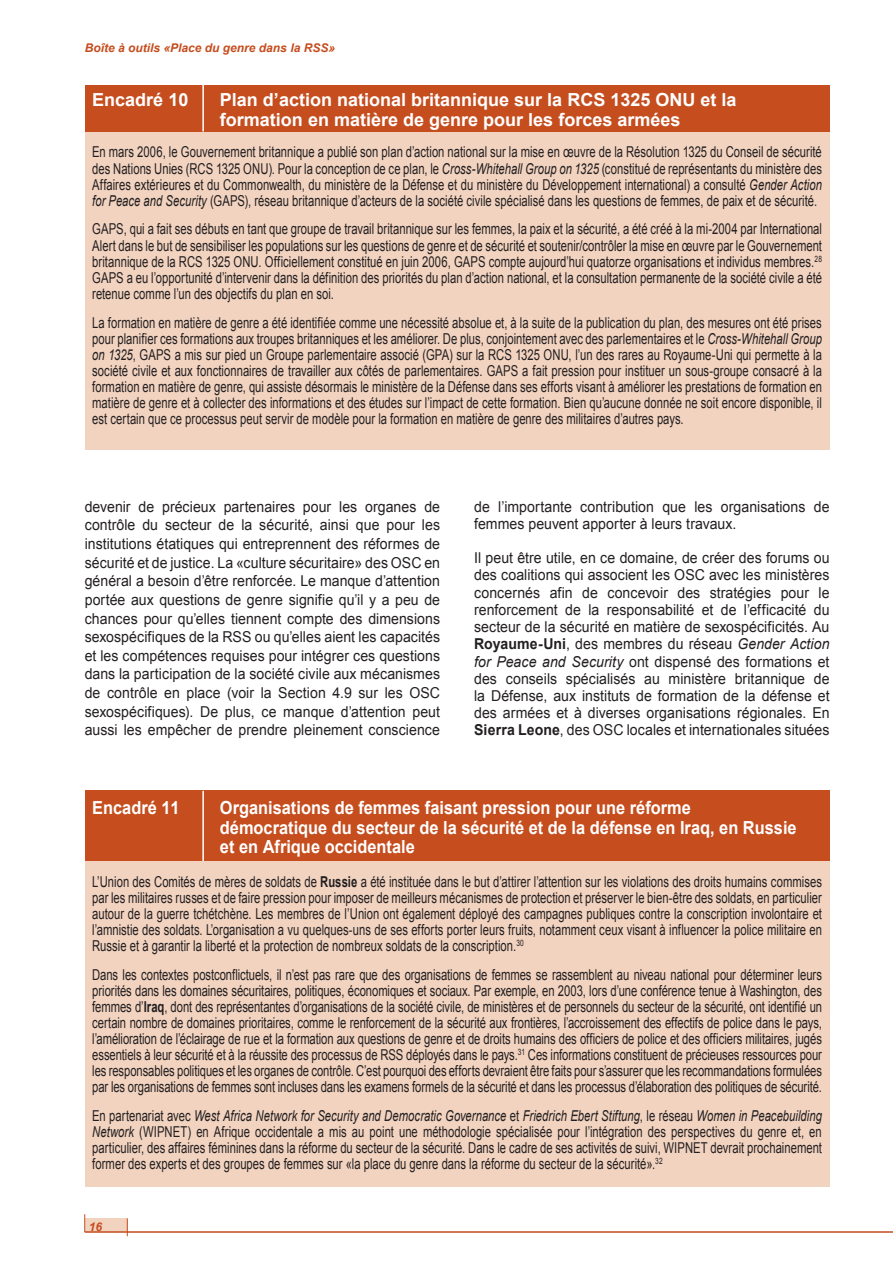
<style>
.page{position:relative;width:893px;height:1263px;background:#fff}
.page>*{position:absolute;margin:0;border:0;box-sizing:border-box;transform-origin:0 0}
.t1{font:700 18px/19.5px "Arial";color:#fff;scale:.91 1}
.t2{font:700 18px/19.5px "Arial";color:#fff}
.t3{font:15px/16px "Arial";color:#231f20;text-align:justify;scale:.75 1}
.t4{font:15px/18.6px "Arial";color:#231f20;text-align:justify;scale:.94 1}
.t5{font:italic 700 12px "Arial";color:#c54d1e}
.s1{font-style:italic}
.s2{font-weight:700}
</style>
<div class="page">
<div style="left:85px;top:1218px;width:42px;height:13px;background:#f2d3c0"></div>
<svg style="left:84px;top:1214px;width:1px;height:17px"></svg>
<svg style="left:127px;top:1218px;width:1px;height:17px"></svg>
<hr style="left:85px;top:1231px;width:807px;height:1px;background:#c54d1e">
<div style="left:85px;top:109px;width:744px;height:340px;background:#f2d3c0"></div>
<div style="left:85px;top:85px;width:744px;height:46px;background:#c54d1e"></div>
<hr style="left:202px;top:85px;width:2px;height:46px;background:#fff">
<div style="left:85px;top:815px;width:744px;height:371px;background:#f2d3c0"></div>
<div style="left:85px;top:790px;width:744px;height:70px;background:#c54d1e"></div>
<hr style="left:202px;top:790px;width:2px;height:70px;background:#fff">
<p class="t5" style="left:85px;top:40px;width:252px">Boîte à outils «Place du genre dans la RSS»</p>
<p class="t2" style="left:92px;top:91px;width:98px">Encadré 10</p>
<p class="t2" style="left:220px;top:91px;width:518px">Plan d’action national britannique sur la RCS 1325 ONU et la formation en matière de genre pour les forces armées</p>
<p class="t3" style="left:92px;top:144px;width:974px">En mars 2006, le Gouvernement britannique a publié son plan d’action national sur la mise en œuvre de la Résolution 1325 du Conseil de sécurité des Nations Unies (RCS 1325 ONU). Pour la conception de ce plan, le <span class="s1">Cross-Whitehall Group on 1325</span> (constitué de représentants du ministère des Affaires extérieures et du Commonwealth, du ministère de la Défense et du ministère du Développement international) a consulté <span class="s1">Gender Action for Peace and Security</span> (GAPS), réseau britannique d’acteurs de la société civile spécialisé dans les questions de femmes, de paix et de sécurité.</p>
<p class="t3" style="left:92px;top:221px;width:974px">GAPS, qui a fait ses débuts en tant que groupe de travail britannique sur les femmes, la paix et la sécurité, a été créé à la mi-2004 par International Alert dans le but de sensibiliser les populations sur les questions de genre et de sécurité et soutenir/contrôler la mise en œuvre par le Gouvernement britannique de la RCS 1325 ONU. Officiellement constitué en juin 2006, GAPS compte aujourd’hui quatorze organisations et individus membres.<sup>28<br></sup>GAPS a eu l’opportunité d’intervenir dans la définition des priorités du plan d’action national, et la consultation permanente de la société civile a été retenue comme l’un des objectifs du plan en soi.</p>
<p class="t3" style="left:92px;top:314px;width:974px">La formation en matière de genre a été identifiée comme une nécessité absolue et, à la suite de la publication du plan, des mesures ont été prises pour planifier ces formations aux troupes britanniques et les améliorer. De plus, conjointement avec des parlementaires et le <span class="s1">Cross-Whitehall Group on 1325</span>, GAPS a mis sur pied un Groupe parlementaire associé (GPA) sur la RCS 1325 ONU, l’un des rares au Royaume-Uni qui permette à la société civile et aux fonctionnaires de travailler aux côtés de parlementaires. GAPS a fait pression pour instituer un sous-groupe consacré à la formation en matière de genre, qui assiste désormais le ministère de la Défense dans ses efforts visant à améliorer les prestations de formation en matière de genre et à collecter des informations et des études sur l’impact de cette formation. Bien qu’aucune donnée ne soit encore disponible, il est certain que ce processus peut servir de modèle pour la formation en matière de genre des militaires d’autres pays.</p>
<p class="t4" style="left:85px;top:497px;width:379px">devenir de précieux partenaires pour les organes de contrôle du secteur de la sécurité, ainsi que pour les institutions étatiques qui entreprennent des réformes de sécurité et de justice. La «culture sécuritaire» des OSC en général a besoin d’être renforcée. Le manque d’attention portée aux questions de genre signifie qu’il y a peu de chances pour qu’elles tiennent compte des dimensions sexospécifiques de la RSS ou qu’elles aient les capacités et les compétences requises pour intégrer ces questions dans la participation de la société civile aux mécanismes de contrôle en place (voir la Section 4.9 sur les OSC sexospécifiques). De plus, ce manque d’attention peut aussi les empêcher de prendre pleinement conscience</p>
<p class="t4" style="left:474px;top:498px;width:379px;line-height:17.2px">de l’importante contribution que les organisations de femmes peuvent apporter à leurs travaux.</p>
<p class="t4" style="left:474px;top:549px;width:379px;line-height:17.2px">Il peut être utile, en ce domaine, de créer des forums ou des coalitions qui associent les OSC avec les ministères concernés afin de concevoir des stratégies pour le renforcement de la responsabilité et de l’efficacité du secteur de la sécurité en matière de sexospécificités. Au <span class="s2">Royaume-Uni</span>, des membres du réseau <span class="s1">Gender Action for Peace and Security</span> ont dispensé des formations et des conseils spécialisés au ministère britannique de la Défense, aux instituts de formation de la défense et des armées et à diverses organisations régionales. En <span class="s2">Sierra Leone</span>, des OSC locales et internationales situées</p>
<p class="t1" style="left:92px;top:798px;width:98px">Encadré 11</p>
<p class="t1" style="left:220px;top:798px;width:635px">Organisations de femmes faisant pression pour une réforme démocratique du secteur de la sécurité et de la défense en Iraq, en Russie et en Afrique occidentale</p>
<p class="t3" style="left:92px;top:873px;width:974px">L’Union des Comités de mères de soldats de <span class="s2">Russie</span> a été instituée dans le but d’attirer l’attention sur les violations des droits humains commises par les militaires russes et de faire pression pour imposer de meilleurs mécanismes de protection et préserver le bien-être des soldats, en particulier autour de la guerre tchétchène. Les membres de l’Union ont également déployé des campagnes publiques contre la conscription involontaire et l’amnistie des soldats. L’organisation a vu quelques-uns de ses efforts porter leurs fruits, notamment ceux visant à influencer la police militaire en Russie et à garantir la liberté et la protection de nombreux soldats de la conscription.<sup>30</sup></p>
<p class="t3" style="left:92px;top:966px;width:974px">Dans les contextes postconflictuels, il n’est pas rare que des organisations de femmes se rassemblent au niveau national pour déterminer leurs priorités dans les domaines sécuritaires, politiques, économiques et sociaux. Par exemple, en 2003, lors d’une conférence tenue à Washington, des femmes d’<span class="s2">Iraq</span>, dont des représentantes d’organisations de la société civile, de ministères et de personnels du secteur de la sécurité, ont identifié un certain nombre de domaines prioritaires, comme le renforcement de la sécurité aux frontières, l’accroissement des effectifs de police dans le pays, l’amélioration de l’éclairage de rue et la formation aux questions de genre et de droits humains des officiers de police et des officiers militaires, jugés essentiels à leur sécurité et à la réussite des processus de RSS déployés dans le pays.<sup>31</sup> Ces informations constituent de précieuses ressources pour les responsables politiques et les organes de contrôle. C’est pourquoi des efforts devraient être faits pour s’assurer que les recommandations formulées par les organisations de femmes sont incluses dans les examens formels de la sécurité et dans les processus d’élaboration des politiques de sécurité.</p>
<p class="t3" style="left:92px;top:1107px;width:974px">En partenariat avec <span class="s1">West Africa Network for Security and Democratic Governance</span> et <span class="s1">Friedrich Ebert Stiftung</span>, le réseau <span class="s1">Women in Peacebuilding Network</span> (WIPNET) en Afrique occidentale a mis au point une méthodologie spécialisée pour l’intégration des perspectives du genre et, en particulier, des affaires féminines dans la réforme du secteur de la sécurité. Dans le cadre de ses activités de suivi, WIPNET devrait prochainement former des experts et des groupes de femmes sur «la place du genre dans la réforme du secteur de la sécurité».<sup>32</sup></p>
<p class="t5" style="left:89px;top:1218px;width:15px">16</p>
</div>
